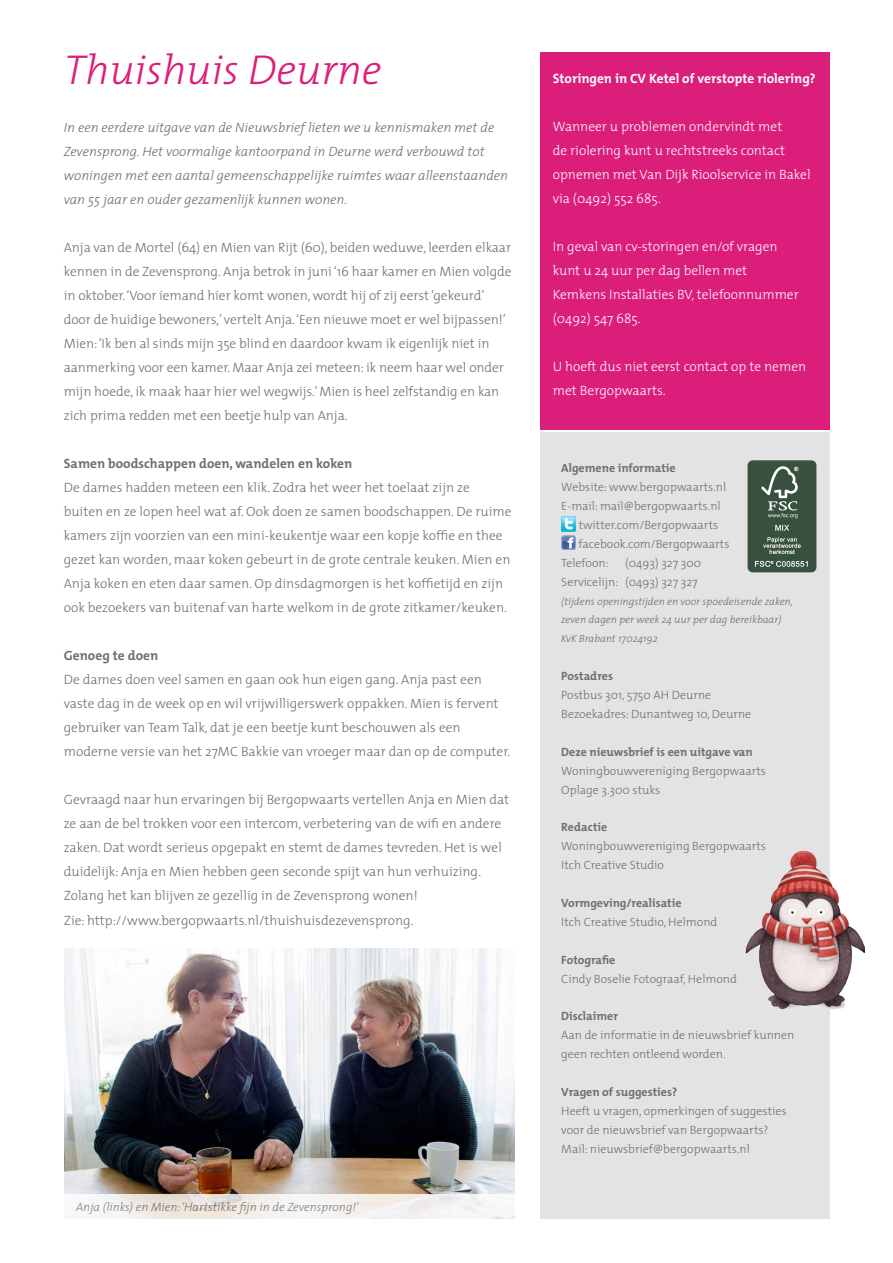
<style>
.page{position:relative;width:893px;height:1263px;background:#fff}
.page>*{position:absolute;margin:0;border:0;box-sizing:border-box;transform-origin:0 0}
.t1{font:italic 300 42px "The Mix";color:#dc1e7b}
.t2{font:300 13.5px/24px "The Mix";color:#706f6f}
.t3{font:300 13.5px/24px "The Mix";color:#fff}
.t4{font:italic 300 13.5px/24px "The Mix";color:#706f6f}
.t5{font:700 13.5px "The Mix";color:#706f6f}
.t6{font:700 13.5px "The Mix";color:#fff}
.t7{font:300 12px/18.9px "The Mix";color:#706f6f}
.t8{font:700 12px "The Mix";color:#706f6f}
.t9{font:italic 300 12px "The Mix";color:#706f6f}
.t10{font:italic 300 10.5px/18.9px "The Mix";color:#706f6f}
</style>
<div class="page">
<div style="left:540px;top:432px;width:289px;height:787px;background:#e3e3e3"></div>
<img style="left:561px;top:516px;width:15px;height:15px">
<svg style="left:561px;top:535px;width:15px;height:15px"></svg>
<svg style="left:747px;top:460px;width:69px;height:112px;background:#4d6353"></svg>
<div style="left:540px;top:52px;width:289px;height:378px;background:#dc1e7b"></div>
<img style="left:64px;top:948px;width:450px;height:246px">
<svg style="left:95px;top:1194px;width:420px;height:25px;fill:#f3f0ef"></svg>
<img style="left:745px;top:847px;width:119px;height:164px">
<h1 class="t1" style="left:64px;top:35px;width:319px">Thuishuis Deurne</h1>
<p class="t4" style="left:64px;top:115px;width:446px">In een eerdere uitgave van de Nieuwsbrief lieten we u kennismaken met de Zevensprong. Het voormalige kantoorpand in Deurne werd verbouwd tot woningen met een aantal gemeenschappelijke ruimtes waar alleenstaanden van 55 jaar en ouder gezamenlijk kunnen wonen.</p>
<p class="t2" style="left:64px;top:235px;width:449px">Anja van de Mortel (64) en Mien van Rijt (60), beiden weduwe, leerden elkaar kennen in de Zevensprong. Anja betrok in juni ‘16 haar kamer en Mien volgde in oktober. ‘Voor iemand hier komt wonen, wordt hij of zij eerst ‘gekeurd’ door de huidige bewoners,’ vertelt Anja. ‘Een nieuwe moet er wel bijpassen!’ Mien: ‘Ik ben al sinds mijn 35e blind en daardoor kwam ik eigenlijk niet in aanmerking voor een kamer. Maar Anja zei meteen: ik neem haar wel onder mijn hoede, ik maak haar hier wel wegwijs.’ Mien is heel zelfstandig en kan zich prima redden met een beetje hulp van Anja.</p>
<p class="t5" style="left:64px;top:452px;width:290px">Samen boodschappen doen, wandelen en koken</p>
<p class="t2" style="left:64px;top:475px;width:449px">De dames hadden meteen een klik. Zodra het weer het toelaat zijn ze buiten en ze lopen heel wat af. Ook doen ze samen boodschappen. De ruime kamers zijn voorzien van een mini-keukentje waar een kopje koffie en thee gezet kan worden, maar koken gebeurt in de grote centrale keuken. Mien en Anja koken en eten daar samen. Op dinsdagmorgen is het koffietijd en zijn ook bezoekers van buitenaf van harte welkom in de grote zitkamer/keuken.</p>
<p class="t5" style="left:64px;top:644px;width:96px">Genoeg te doen</p>
<p class="t2" style="left:64px;top:667px;width:448px">De dames doen veel samen en gaan ook hun eigen gang. Anja past een vaste dag in de week op en wil vrijwilligerswerk oppakken. Mien is fervent gebruiker van Team Talk, dat je een beetje kunt beschouwen als een moderne versie van het 27MC Bakkie van vroeger maar dan op de computer.</p>
<p class="t2" style="left:64px;top:787px;width:447px">Gevraagd naar hun ervaringen bij Bergopwaarts vertellen Anja en Mien dat ze aan de bel trokken voor een intercom, verbetering van de wifi en andere zaken. Dat wordt serieus opgepakt en stemt de dames tevreden. Het is wel duidelijk: Anja en Mien hebben geen seconde spijt van hun verhuizing.<br>Zolang het kan blijven ze gezellig in de Zevensprong wonen!<br>Zie: http://www.bergopwaarts.nl/thuishuisdezevensprong.</p>
<p class="t9" style="left:76px;top:1197px;width:284px">Anja (links) en Mien: ‘Hartstikke fijn in de Zevensprong!’</p>
<p class="t6" style="left:553px;top:67px;width:264px">Storingen in CV Ketel of verstopte riolering?</p>
<p class="t3" style="left:553px;top:114px;width:259px">Wanneer u problemen ondervindt met<br>de riolering kunt u rechtstreeks contact opnemen met Van Dijk Rioolservice in Bakel via (0492) 552 685.</p>
<p class="t3" style="left:553px;top:234px;width:248px">In geval van cv-storingen en/of vragen kunt u 24 uur per dag bellen met<br>Kemkens Installaties BV, telefoonnummer (0492) 547 685.</p>
<p class="t3" style="left:553px;top:354px;width:255px">U hoeft dus niet eerst contact op te nemen met Bergopwaarts.</p>
<p class="t8" style="left:561px;top:458px;width:116px">Algemene informatie</p>
<p class="t7" style="left:561px;top:477px;width:166px">Website: www.bergopwaarts.nl</p>
<p class="t7" style="left:561px;top:496px;width:161px">E-mail: mail@bergopwaarts.nl</p>
<p class="t7" style="left:579px;top:515px;width:141px">twitter.com/Bergopwaarts</p>
<p class="t7" style="left:578px;top:534px;width:153px">facebook.com/Bergopwaarts</p>
<p class="t7" style="left:561px;top:553px;width:49px">Telefoon:</p>
<p class="t7" style="left:561px;top:553px;width:141px;text-align:right">(0493) 327 300<br>Servicelijn: (0493) 327 327</p>
<p class="t10" style="left:561px;top:591px;width:233px">(tijdens openingstijden en voor spoedeisende zaken, zeven dagen per week 24 uur per dag bereikbaar)<br>KvK Brabant 17024192</p>
<p class="t8" style="left:561px;top:666px;width:53px">Postadres</p>
<p class="t7" style="left:561px;top:685px;width:191px">Postbus 301, 5750 AH Deurne<br>Bezoekadres: Dunantweg 10, Deurne</p>
<p class="t8" style="left:561px;top:742px;width:193px">Deze nieuwsbrief is een uitgave van</p>
<p class="t7" style="left:561px;top:761px;width:206px">Woningbouwvereniging Bergopwaarts<br>Oplage 3.300 stuks</p>
<p class="t8" style="left:561px;top:817px;width:47px">Redactie</p>
<p class="t7" style="left:561px;top:836px;width:206px">Woningbouwvereniging Bergopwaarts<br>Itch Creative Studio</p>
<p class="t8" style="left:561px;top:893px;width:122px">Vormgeving/realisatie</p>
<p class="t7" style="left:561px;top:912px;width:158px">Itch Creative Studio, Helmond</p>
<p class="t8" style="left:561px;top:949px;width:56px">Fotografie</p>
<p class="t7" style="left:561px;top:969px;width:177px">Cindy Boselie Fotograaf, Helmond</p>
<p class="t8" style="left:561px;top:1006px;width:58px">Disclaimer</p>
<p class="t7" style="left:561px;top:1025px;width:235px">Aan de informatie in de nieuwsbrief kunnen geen rechten ontleend worden.</p>
<p class="t8" style="left:561px;top:1082px;width:117px">Vragen of suggesties?</p>
<p class="t7" style="left:561px;top:1101px;width:227px">Heeft u vragen, opmerkingen of suggesties voor de nieuwsbrief van Bergopwaarts?<br>Mail: nieuwsbrief@bergopwaarts.nl</p>
</div>
